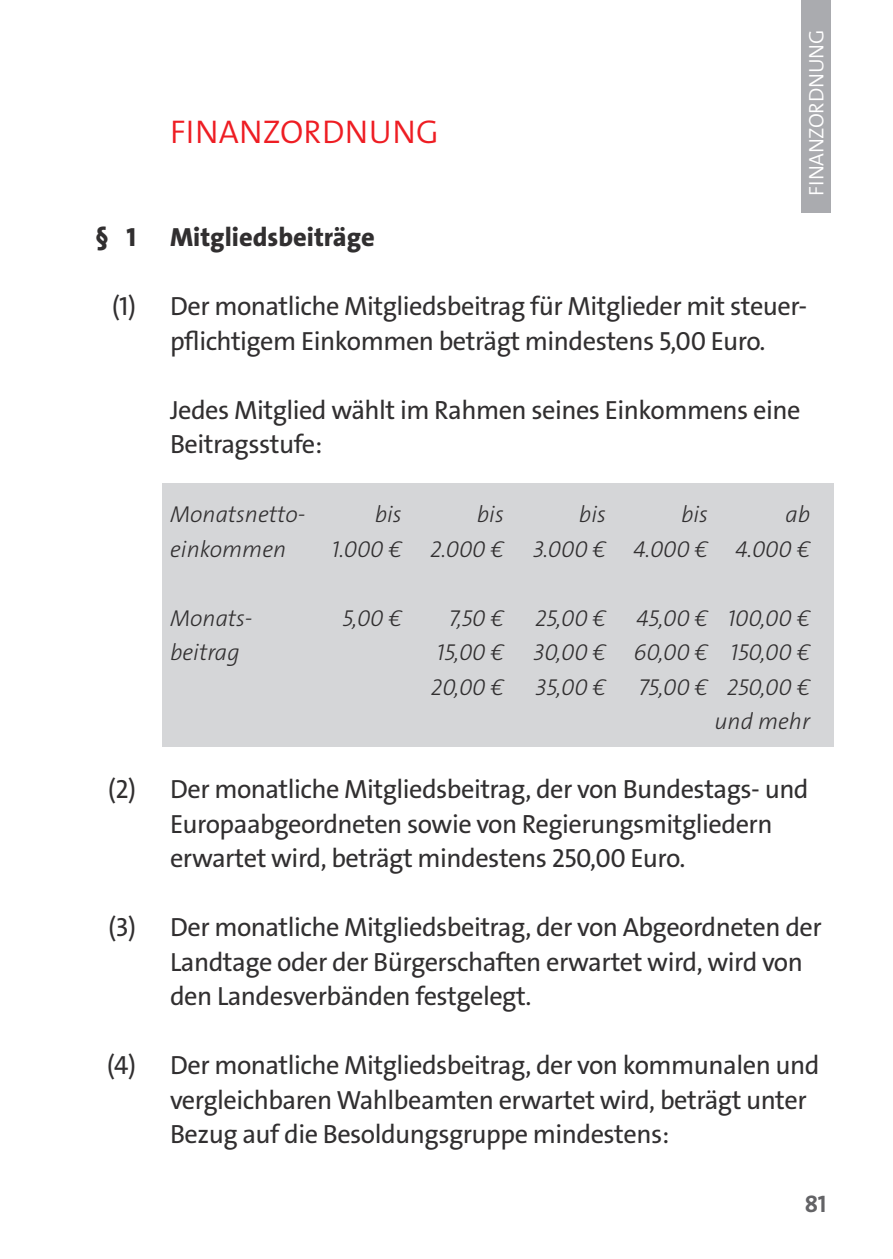
<style>
.page{position:relative;width:893px;height:1259px;background:#fff}
.page>*{position:absolute;margin:0;border:0;box-sizing:border-box;transform-origin:0 0}
.t1{font:33px "The Sans LP4 Se Lig";letter-spacing:.005em;color:#ee1d23}
.t2{font:26.4px/34.5px "The Sans LP5 Plain";letter-spacing:-.02em;color:#312f30}
.t3{font:26.4px "The Sans LP8 Ex Bld";color:#312f30}
.t4{font:24px "The Sans LP7 Bld";color:#636366}
.t5{font:23.1px/34.5px "The Sans LP3 Lig IT";color:#312f30;text-align:right}
.t6{font:21px "The Sans LP4 Se Lig";letter-spacing:-.015em;color:#fff}
</style>
<div class="page">
<div style="left:801px;top:0;width:30px;height:213px;background:#aaabaf"></div>
<div style="left:162px;top:483px;width:671px;height:263px;background:#d5d6d8"></div>
<p class="t1" style="left:170px;top:110px;width:270px">FINANZORDNUNG</p>
<p class="t6" style="left:803px;top:195px;width:167px;rotate:-90deg">FINANZORDNUNG</p>
<p class="t3" style="left:95px;top:220px;width:43px">§ 1</p>
<p class="t3" style="left:170px;top:220px;width:206px">Mitgliedsbeiträge</p>
<p class="t2" style="left:112px;top:289px;width:26px">(1)</p>
<p class="t2" style="left:170px;top:289px;width:639px">Der monatliche Mitgliedsbeitrag für Mitglieder mit steuer&shy;pflichtigem Einkommen beträgt mindestens 5,00 Euro.</p>
<p class="t2" style="left:170px;top:393px;width:632px">Jedes Mitglied wählt im Rahmen seines Einkommens eine<br>Beitragsstufe:</p>
<p class="t5" style="left:170px;top:498px;width:137px;text-align:left">Monatsnetto&shy;einkommen</p>
<p class="t5" style="left:331px;top:498px;width:72px">bis<br>1.000 €</p>
<p class="t5" style="left:430px;top:498px;width:75px">bis<br>2.000 €</p>
<p class="t5" style="left:533px;top:498px;width:75px">bis<br>3.000 €</p>
<p class="t5" style="left:633px;top:498px;width:76px">bis<br>4.000 €</p>
<p class="t5" style="left:735px;top:498px;width:76px">ab<br>4.000 €</p>
<p class="t5" style="left:170px;top:601px;width:84px;text-align:left">Monats&shy;beitrag</p>
<p class="t5" style="left:342px;top:601px;width:61px">5,00 €</p>
<p class="t5" style="left:431px;top:601px;width:74px;text-align:justify;text-indent:18px">7,50 € 15,00 € 20,00 €</p>
<p class="t5" style="left:533px;top:601px;width:74px;text-align:justify">25,00 € 30,00 € 35,00 €</p>
<p class="t5" style="left:633px;top:601px;width:76px;text-align:justify">45,00 € 60,00 € 75,00 €</p>
<p class="t5" style="left:714px;top:601px;width:97px">100,00 €<br>150,00 €<br>250,00 € und mehr</p>
<p class="t2" style="left:108px;top:772px;width:30px">(2)</p>
<p class="t2" style="left:170px;top:772px;width:640px">Der monatliche Mitgliedsbeitrag, der von Bundestags- und<br>Europaabgeordneten sowie von Regierungsmitgliedern erwartet wird, beträgt mindestens 250,00 Euro.</p>
<p class="t2" style="left:108px;top:910px;width:29px">(3)</p>
<p class="t2" style="left:170px;top:910px;width:653px">Der monatliche Mitgliedsbeitrag, der von Abgeordneten der<br>Landtage oder der Bürgerschaften erwartet wird, wird von den Landesverbänden festgelegt.</p>
<p class="t2" style="left:107px;top:1048px;width:31px">(4)</p>
<p class="t2" style="left:170px;top:1048px;width:651px">Der monatliche Mitgliedsbeitrag, der von kommunalen und vergleichbaren Wahlbeamten erwartet wird, beträgt unter<br>Bezug auf die Besoldungsgruppe mindestens:</p>
<p class="t4" style="left:805px;top:1188px;width:23px">81</p>
</div>
